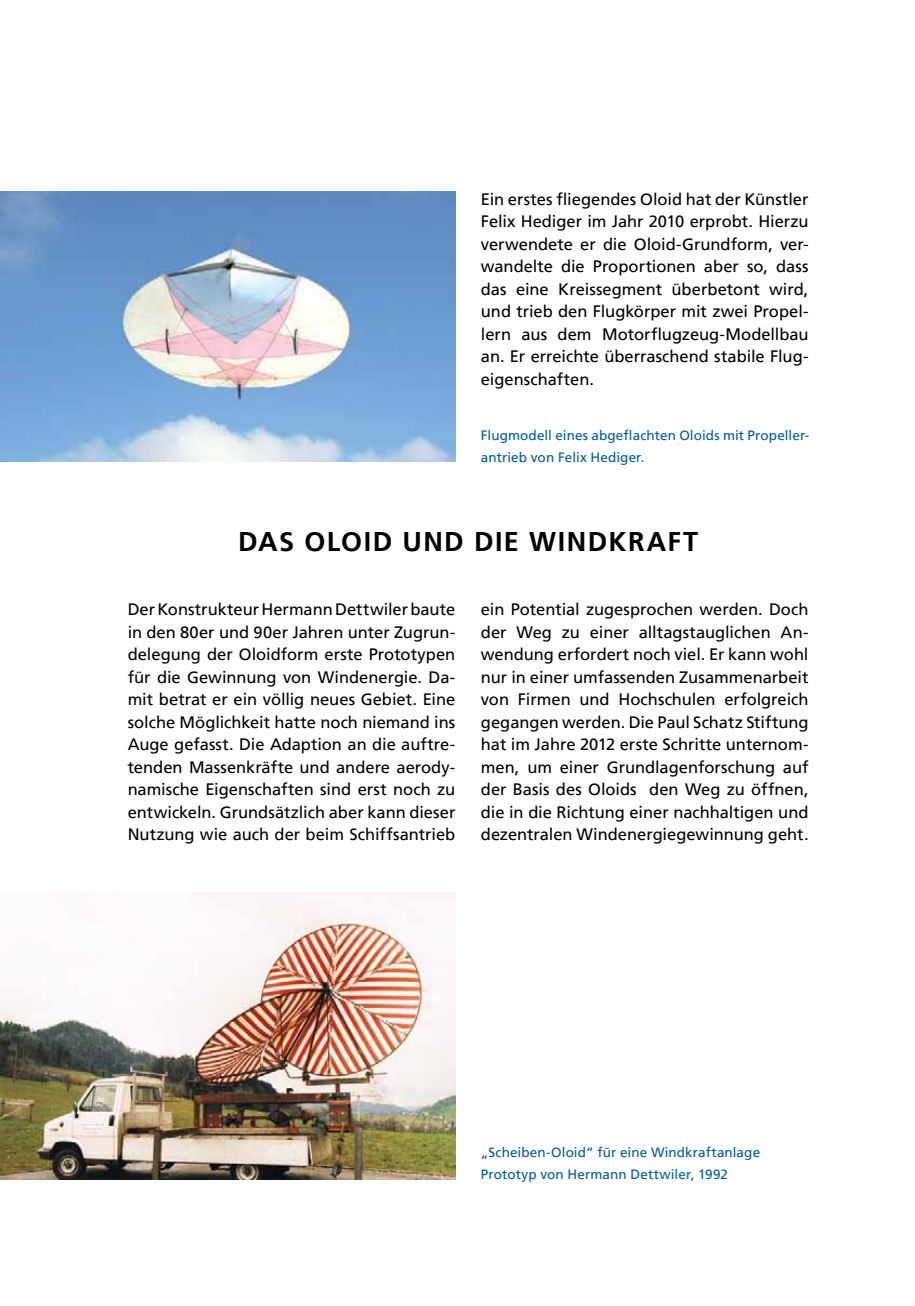
<style>
.page{position:relative;width:915px;height:1306px;background:#fff}
.page>*{position:absolute;margin:0;border:0;box-sizing:border-box;transform-origin:0 0}
.t1{font:700 27px "Frutiger LT";letter-spacing:.055em;color:#000}
.t2{font:16.5px/22.5px "Frutiger LT";letter-spacing:-.005em;color:#000;text-align:justify}
.t3{font:13.5px/22.5px "Frutiger LT";letter-spacing:.01em;color:#005b9e}
</style>
<div class="page">
<img style="left:0;top:898px;width:455px;height:281px">
<img style="left:0;top:191px;width:455px;height:271px">
<p class="t2" style="left:480px;top:188px;width:329px">Ein erstes fliegendes Oloid hat der Künstler Felix Hediger im Jahr 2010 erprobt. Hierzu verwendete er die Oloid-Grundform, ver&shy;wandelte die Proportionen aber so, dass das eine Kreissegment überbetont wird, und trieb den Flugkörper mit zwei Propel&shy;lern aus dem Motorflugzeug-Modellbau an. Er erreichte überraschend stabile Flug&shy;eigenschaften.</p>
<p class="t3" style="left:480px;top:424px;width:330px">Flugmodell eines abgeflachten Oloids mit Propeller&shy;antrieb von Felix Hediger.</p>
<h1 class="t1" style="left:238px;top:525px;width:461px">DAS OLOID UND DIE WINDKRAFT</h1>
<p class="t2" style="left:128px;top:598px;width:329px">Der Konstrukteur Hermann Dettwiler baute in den 80er und 90er Jahren unter Zugrun&shy;delegung der Oloidform erste Prototypen für die Gewinnung von Windenergie. Da&shy;mit betrat er ein völlig neues Gebiet. Eine solche Möglichkeit hatte noch niemand ins Auge gefasst. Die Adaption an die auftre&shy;tenden Massenkräfte und andere aerody&shy;namische Eigenschaften sind erst noch zu entwickeln. Grundsätzlich aber kann dieser Nutzung wie auch der beim Schiffsantrieb</p>
<p class="t2" style="left:480px;top:598px;width:329px">ein Potential zugesprochen werden. Doch der Weg zu einer alltagstauglichen An&shy;wendung erfordert noch viel. Er kann wohl nur in einer umfassenden Zusammenarbeit von Firmen und Hochschulen erfolgreich gegangen werden. Die Paul Schatz Stiftung hat im Jahre 2012 erste Schritte unternom&shy;men, um einer Grundlagenforschung auf der Basis des Oloids den Weg zu öffnen, die in die Richtung einer nachhaltigen und dezentralen Windenergiegewinnung geht.</p>
<p class="t3" style="left:480px;top:1140px;width:281px">„Scheiben-Oloid“ für eine Windkraftanlage<br>Prototyp von Hermann Dettwiler, 1992</p>
</div>
